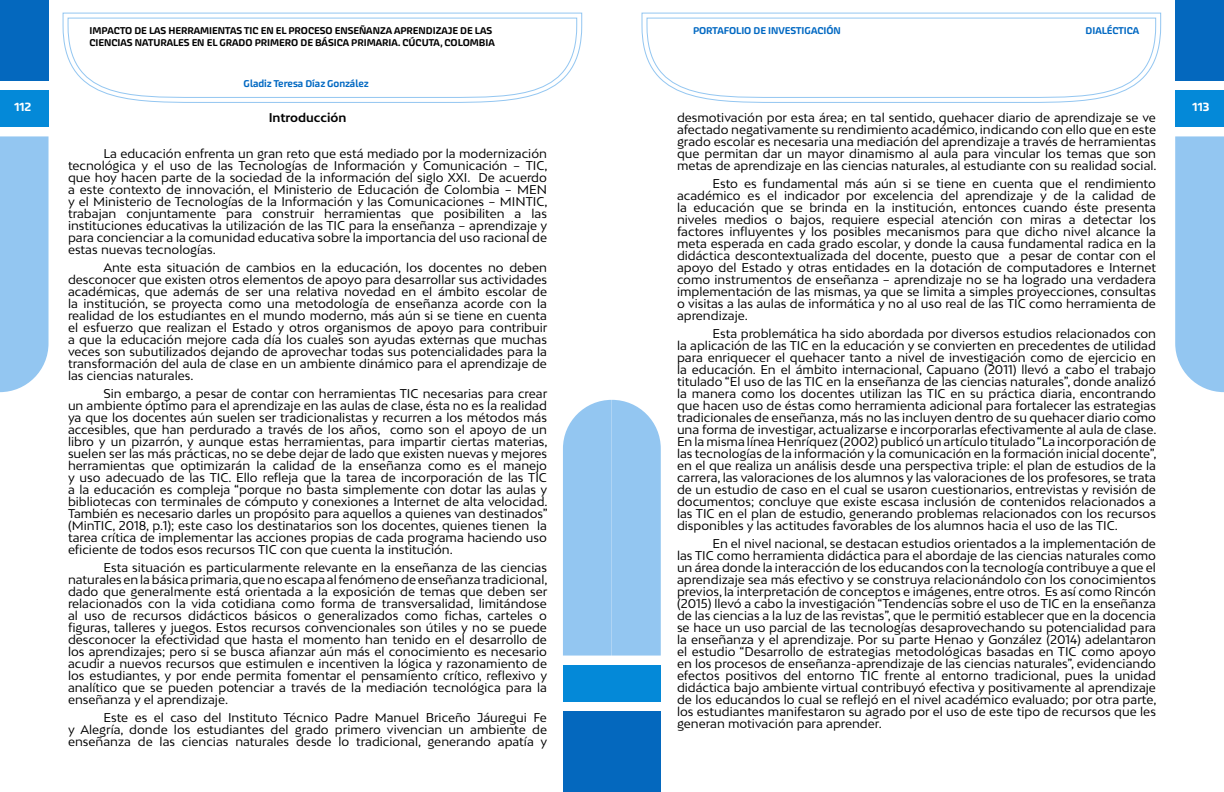
<style>
.page{position:relative;width:1224px;height:792px;background:#fff}
.page>*{position:absolute;margin:0;border:0;box-sizing:border-box;transform-origin:0 0}
.t1{font:12px/12px "Bw Mitga";color:#000;text-align:justify}
.t2{font:700 12px "Bw Mitga";color:#000}
.t3{font:500 12px "Akceler Aalt";color:#fff}
.t4{font:500 10px/12px "Akceler Aalt";color:#000}
.t5{font:500 10px "Akceler Aalt";color:#0068c2}
</style>
<div class="page">
<div style="left:0;top:0;width:49px;height:81px;background:#0468be"></div>
<div style="left:0;top:90px;width:49px;height:37px;background:#0489d8"></div>
<div style="left:0;top:136px;width:49px;height:256px;background:#93c6f1"></div>
<div style="left:563px;top:711px;width:49px;height:81px;background:#0468be"></div>
<div style="left:563px;top:665px;width:49px;height:37px;background:#0489d8"></div>
<svg style="left:62px;top:12px;width:521px;height:91px"></svg>
<svg style="left:67px;top:17px;width:511px;height:81px"></svg>
<div style="left:1175px;top:0;width:49px;height:81px;background:#0468be"></div>
<div style="left:1175px;top:90px;width:49px;height:37px;background:#0489d8"></div>
<div style="left:1175px;top:136px;width:49px;height:256px;background:#93c6f1"></div>
<div style="left:612px;top:711px;width:49px;height:81px;background:#0468be"></div>
<div style="left:612px;top:665px;width:49px;height:37px;background:#0489d8"></div>
<div style="left:563px;top:400px;width:98px;height:256px;background:#93c6f1"></div>
<svg style="left:641px;top:12px;width:521px;height:91px"></svg>
<svg style="left:646px;top:17px;width:511px;height:81px"></svg>
<p class="t4" style="left:90px;top:24px;width:407px">IMPACTO DE LAS HERRAMIENTAS TIC EN EL PROCESO ENSEÑANZA APRENDIZAJE DE LAS<br>CIENCIAS NATURALES EN EL GRADO PRIMERO DE BÁSICA PRIMARIA. CÚCUTA, COLOMBIA</p>
<p class="t5" style="left:693px;top:23px;width:149px">PORTAFOLIO DE INVESTIGACIÓN</p>
<p class="t5" style="left:1085px;top:23px;width:55px">DIALÉCTICA</p>
<p class="t5" style="left:244px;top:76px;width:126px">Gladiz Teresa Díaz González</p>
<p class="t3" style="left:14px;top:98px;width:19px">112</p>
<p class="t3" style="left:1193px;top:98px;width:18px">113</p>
<p class="t2" style="left:269px;top:110px;width:79px">Introducción</p>
<p class="t1" style="left:68px;top:148px;width:481px;text-indent:35px">La educación enfrenta un gran reto que está mediado por la modernización tecnológica y el uso de las Tecnologías de Información y Comunicación – TIC, que hoy hacen parte de la sociedad de la información del siglo XXI. De acuerdo a este contexto de innovación, el Ministerio de Educación de Colombia – MEN y el Ministerio de Tecnologías de la Información y las Comunicaciones – MINTIC, trabajan conjuntamente para construir herramientas que posibiliten a las instituciones educativas la utilización de las TIC para la enseñanza – aprendizaje y para concienciar a la comunidad educativa sobre la importancia del uso racional de estas nuevas tecnologías.</p>
<p class="t1" style="left:68px;top:262px;width:481px;text-indent:35px">Ante esta situación de cambios en la educación, los docentes no deben desconocer que existen otros elementos de apoyo para desarrollar sus actividades académicas, que además de ser una relativa novedad en el ámbito escolar de la institución, se proyecta como una metodología de enseñanza acorde con la realidad de los estudiantes en el mundo moderno, más aún si se tiene en cuenta el esfuerzo que realizan el Estado y otros organismos de apoyo para contribuir a que la educación mejore cada día los cuales son ayudas externas que muchas veces son subutilizados dejando de aprovechar todas sus potencialidades para la transformación del aula de clase en un ambiente dinámico para el aprendizaje de las ciencias naturales.</p>
<p class="t1" style="left:68px;top:388px;width:481px;text-indent:35px">Sin embargo, a pesar de contar con herramientas TIC necesarias para crear un ambiente óptimo para el aprendizaje en las aulas de clase, ésta no es la realidad ya que los docentes aún suelen ser tradicionalistas y recurren a los métodos más accesibles, que han perdurado a través de los años, como son el apoyo de un libro y un pizarrón, y aunque estas herramientas, para impartir ciertas materias, suelen ser las más prácticas, no se debe dejar de lado que existen nuevas y mejores herramientas que optimizarán la calidad de la enseñanza como es el manejo y uso adecuado de las TIC. Ello refleja que la tarea de incorporación de las TIC a la educación es compleja “porque no basta simplemente con dotar las aulas y bibliotecas con terminales de cómputo y conexiones a Internet de alta velocidad.<br>También es necesario darles un propósito para aquellos a quienes van destinados” (MinTIC, 2018, p.1); este caso los destinatarios son los docentes, quienes tienen la tarea crítica de implementar las acciones propias de cada programa haciendo uso eficiente de todos esos recursos TIC con que cuenta la institución.</p>
<p class="t1" style="left:68px;top:562px;width:481px;text-indent:35px">Esta situación es particularmente relevante en la enseñanza de las ciencias naturales en la básica primaria, que no escapa al fenómeno de enseñanza tradicional, dado que generalmente está orientada a la exposición de temas que deben ser relacionados con la vida cotidiana como forma de transversalidad, limitándose al uso de recursos didácticos básicos o generalizados como fichas, carteles o figuras, talleres y juegos. Estos recursos convencionales son útiles y no se puede desconocer la efectividad que hasta el momento han tenido en el desarrollo de los aprendizajes; pero si se busca afianzar aún más el conocimiento es necesario acudir a nuevos recursos que estimulen e incentiven la lógica y razonamiento de los estudiantes, y por ende permita fomentar el pensamiento crítico, reflexivo y analítico que se pueden potenciar a través de la mediación tecnológica para la enseñanza y el aprendizaje.</p>
<p class="t1" style="left:68px;top:712px;width:481px;text-indent:35px">Este es el caso del Instituto Técnico Padre Manuel Briceño Jáuregui Fe y Alegría, donde los estudiantes del grado primero vivencian un ambiente de enseñanza de las ciencias naturales desde lo tradicional, generando apatía y</p>
<p class="t1" style="left:677px;top:112px;width:481px">desmotivación por esta área; en tal sentido, quehacer diario de aprendizaje se ve afectado negativamente su rendimiento académico, indicando con ello que en este grado escolar es necesaria una mediación del aprendizaje a través de herramientas que permitan dar un mayor dinamismo al aula para vincular los temas que son metas de aprendizaje en las ciencias naturales, al estudiante con su realidad social.</p>
<p class="t1" style="left:677px;top:178px;width:481px;text-indent:35px">Esto es fundamental más aún si se tiene en cuenta que el rendimiento académico es el indicador por excelencia del aprendizaje y de la calidad de la educación que se brinda en la institución, entonces cuando éste presenta niveles medios o bajos, requiere especial atención con miras a detectar los factores influyentes y los posibles mecanismos para que dicho nivel alcance la meta esperada en cada grado escolar, y donde la causa fundamental radica en la didáctica descontextualizada del docente, puesto que a pesar de contar con el apoyo del Estado y otras entidades en la dotación de computadores e Internet como instrumentos de enseñanza – aprendizaje no se ha logrado una verdadera implementación de las mismas, ya que se limita a simples proyecciones, consultas o visitas a las aulas de informática y no al uso real de las TIC como herramienta de aprendizaje.</p>
<p class="t1" style="left:677px;top:328px;width:481px;text-indent:35px">Esta problemática ha sido abordada por diversos estudios relacionados con la aplicación de las TIC en la educación y se convierten en precedentes de utilidad para enriquecer el quehacer tanto a nivel de investigación como de ejercicio en la educación. En el ámbito internacional, Capuano (2011) llevó a cabo el trabajo titulado “El uso de las TIC en la enseñanza de las ciencias naturales”, donde analizó la manera como los docentes utilizan las TIC en su práctica diaria, encontrando que hacen uso de éstas como herramienta adicional para fortalecer las estrategias tradicionales de enseñanza, más no las incluyen dentro de su quehacer diario como una forma de investigar, actualizarse e incorporarlas efectivamente al aula de clase.<br>En la misma línea Henríquez (2002) publicó un artículo titulado “La incorporación de las tecnologías de la información y la comunicación en la formación inicial docente”, en el que realiza un análisis desde una perspectiva triple: el plan de estudios de la carrera, las valoraciones de los alumnos y las valoraciones de los profesores, se trata de un estudio de caso en el cual se usaron cuestionarios, entrevistas y revisión de documentos; concluye que existe escasa inclusión de contenidos relacionados a las TIC en el plan de estudio, generando problemas relacionados con los recursos disponibles y las actitudes favorables de los alumnos hacia el uso de las TIC.</p>
<p class="t1" style="left:677px;top:538px;width:481px;text-indent:35px">En el nivel nacional, se destacan estudios orientados a la implementación de las TIC como herramienta didáctica para el abordaje de las ciencias naturales como un área donde la interacción de los educandos con la tecnología contribuye a que el aprendizaje sea más efectivo y se construya relacionándolo con los conocimientos previos, la interpretación de conceptos e imágenes, entre otros. Es así como Rincón (2015) llevó a cabo la investigación “Tendencias sobre el uso de TIC en la enseñanza de las ciencias a la luz de las revistas”, que le permitió establecer que en la docencia se hace un uso parcial de las tecnologías desaprovechando su potencialidad para la enseñanza y el aprendizaje. Por su parte Henao y González (2014) adelantaron el estudio “Desarrollo de estrategias metodológicas basadas en TIC como apoyo en los procesos de enseñanza-aprendizaje de las ciencias naturales”, evidenciando efectos positivos del entorno TIC frente al entorno tradicional, pues la unidad didáctica bajo ambiente virtual contribuyó efectiva y positivamente al aprendizaje de los educandos lo cual se reflejó en el nivel académico evaluado; por otra parte, los estudiantes manifestaron su agrado por el uso de este tipo de recursos que les generan motivación para aprender.</p>
</div>
